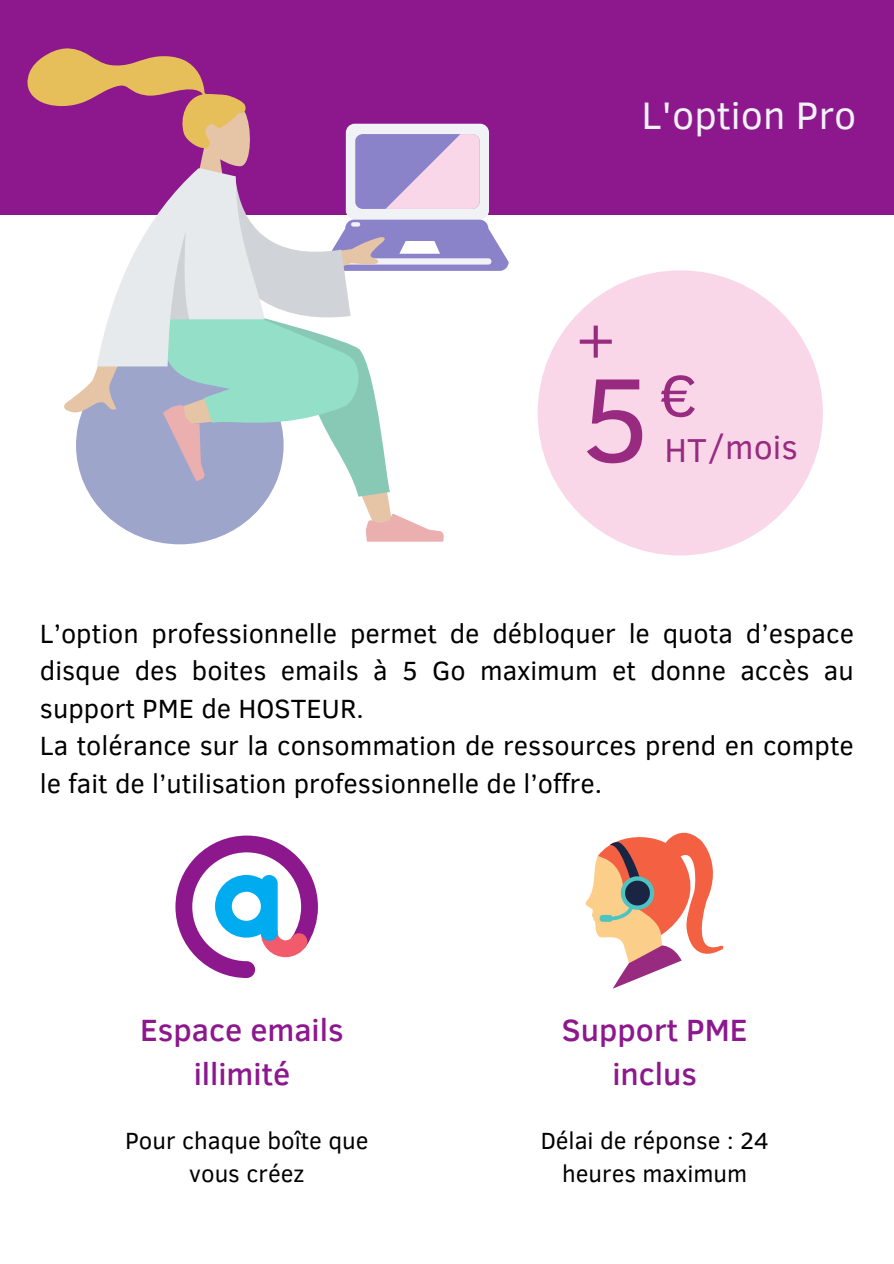
<style>
.page{position:relative;width:894px;height:1264px;background:#fff}
.page>*{position:absolute;margin:0;border:0;box-sizing:border-box;transform-origin:0 0}
.t1{font:121.5px "Clear Sans";color:#982a80}
.t2{font:59.55px "Clear Sans";color:#982a80}
.t3{font:39.3px "Clear Sans";color:#f0f2f6}
.t4{font:34.05px "Clear Sans";color:#982a80}
.t5{font:500 31.5px/44px "Clear Sans";color:#8d188e;text-align:center}
.t6{font:27px/37.3px "Clear Sans";color:#000}
.t7{font:24px/33.3px "Clear Sans";color:#000;text-align:center}
</style>
<div class="page">
<div style="left:0;top:0;width:893px;height:214px;background:#8d188e"></div>
<svg style="left:27px;top:48px;width:481px;height:493px"></svg>
<svg style="left:585px;top:832px;width:138px;height:156px"></svg>
<svg style="left:175px;top:835px;width:143px;height:143px"></svg>
<div style="left:537px;top:270px;width:285px;height:285px;background:#f9d7e9;border-radius:50%"></div>
<h3 class="t3" style="left:641px;top:86px;width:216px">L'option Pro</h3>
<h2 class="t2" style="left:575px;top:294px;width:43px">+</h2>
<h1 class="t1" style="left:580px;top:331px;width:72px">5</h1>
<h2 class="t2" style="left:660px;top:352px;width:38px">€</h2>
<p class="t4" style="left:664px;top:422px;width:135px">HT/mois</p>
<p class="t6" style="left:40px;top:613px;width:815px">L’option professionnelle permet de débloquer le quota d’espace disque des boites emails à 5 Go maximum et donne accès au support PME de HOSTEUR.<br>La tolérance sur la consommation de ressources prend en compte le fait de l’utilisation professionnelle de l’offre.</p>
<p class="t5" style="left:140px;top:1006px;width:205px">Espace emails illimité</p>
<p class="t5" style="left:562px;top:1006px;width:187px">Support PME inclus</p>
<p class="t7" style="left:125px;top:1122px;width:245px">Pour chaque boîte que vous créez</p>
<p class="t7" style="left:540px;top:1122px;width:229px">Délai de réponse : 24 heures maximum</p>
</div>
